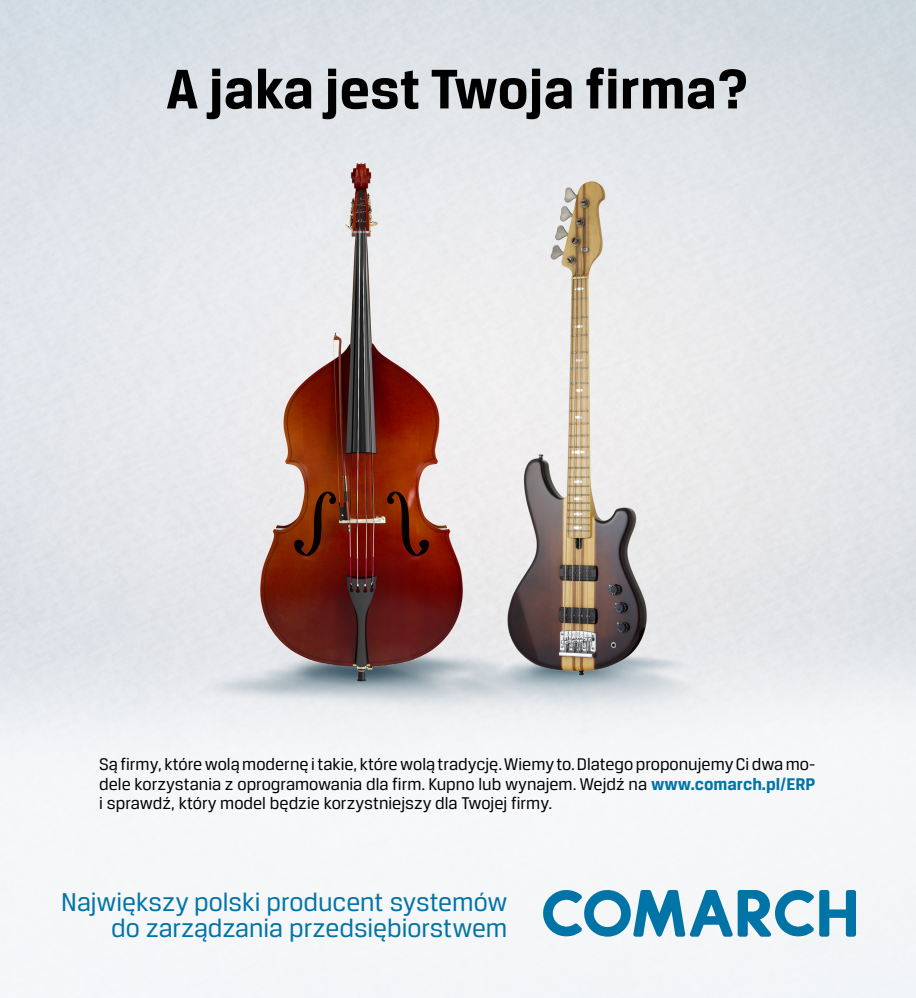
<style>
.page{position:relative;width:916px;height:998px;background:#fff}
.page>*{position:absolute;margin:0;border:0;box-sizing:border-box;transform-origin:0 0}
.t1{font:700 59.4px "Breuer Text";color:#000}
.t2{font:27.45px/26.1px "Breuer Text";color:#0073a7;text-align:right}
.t3{font:18px/19.5px "Breuer Text";color:#000;text-align:justify}
.s1{font-weight:700;color:#0073a7}
</style>
<div class="page">
<img style="left:0;top:0;width:915px;height:997px">
<svg style="left:543px;top:889px;width:270px;height:47px"></svg>
<svg style="left:819px;top:889px;width:37px;height:47px"></svg>
<h1 class="t1" style="left:166px;top:57px;width:583px">A jaka jest Twoja firma?</h1>
<p class="t3" style="left:99px;top:753px;width:717px">Są firmy, które wolą modernę i takie, które wolą tradycję. Wiemy to. Dlatego proponujemy Ci dwa mo&shy;dele korzystania z oprogramowania dla firm. Kupno lub wynajem. Wejdź na <span class="s1">www.comarch.pl/ERP </span>i sprawdź, który model będzie korzystniejszy dla Twojej firmy.</p>
<h2 class="t2" style="left:61px;top:887px;width:447px">Największy polski producent systemów do zarządzania przedsiębiorstwem</h2>
</div>
